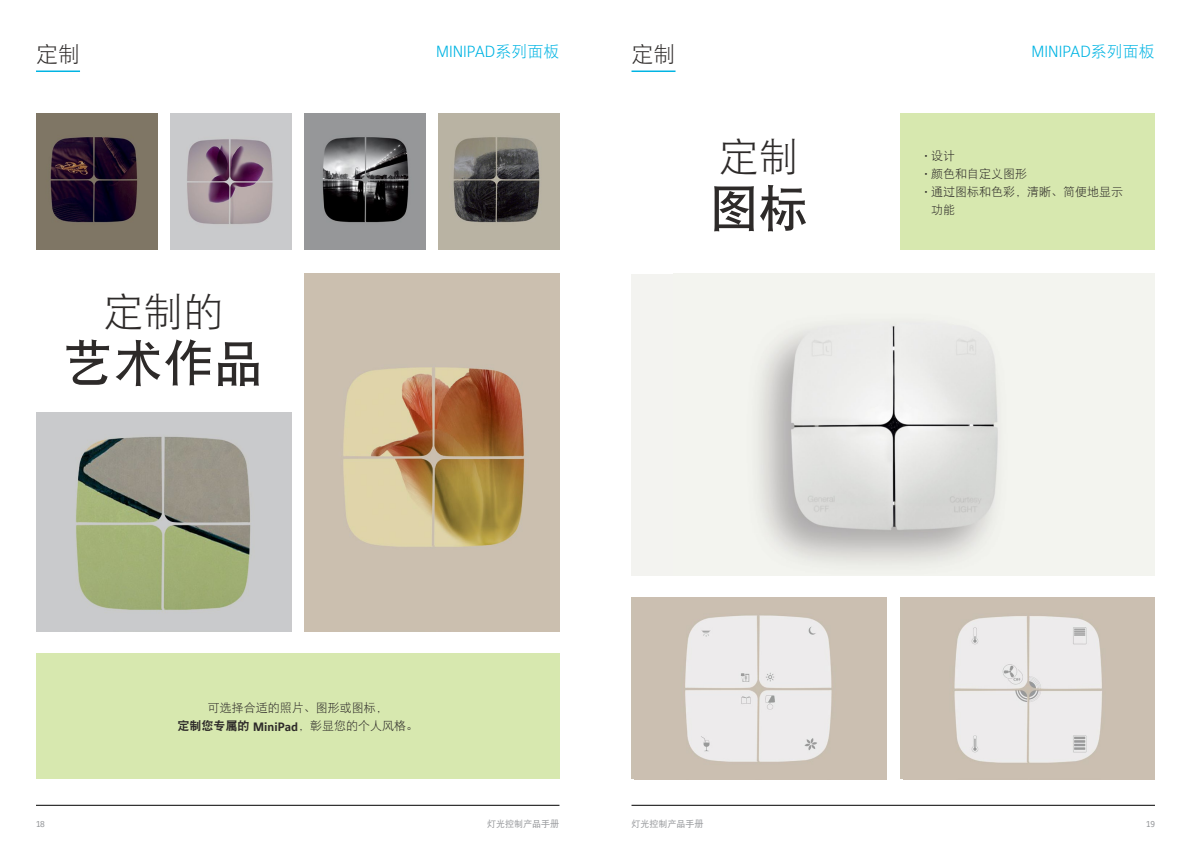
<style>
.page{position:relative;width:1191px;height:842px;background:#fff}
.page>*{position:absolute;margin:0;border:0;box-sizing:border-box;transform-origin:0 0}
.t1{font:50px "DF Hei GB W7";color:#2d2a29}
.t2{font:40px "DF Hei GB W3";color:#2d2a29}
.t3{font:22px "DF Hei GB W3";color:#2d2a29}
.t4{font:16px "Maurea Light Lf";color:#00b4e3}
.t5{font:12px/18px "DF Hei GB W3";color:#2d2a29;text-align:center}
.t6{font:9px "DF Hei GB W5";color:#96989b}
.t7{font:9px "Maurea Jci Lf ML";color:#96989b}
.s1{font-family:"DF Hei GB W3"}
.s2{font-family:"DF Hei GB W9"}
.s3{font-family:"Maurea Bold Lf"}
.s4{font-family:"Maurea Light Lf"}
</style>
<div class="page">
<hr style="left:36px;top:805px;width:523px;height:1px;background:#000">
<hr style="left:631px;top:805px;width:524px;height:1px;background:#000">
<div style="left:631px;top:274px;width:524px;height:301px;background:#f3f3f0"></div>
<img style="left:758px;top:325px;width:240px;height:239px">
<img style="left:634px;top:598px;width:252px;height:181px">
<img style="left:904px;top:598px;width:251px;height:181px">
<div style="left:36px;top:653px;width:524px;height:126px;background:#d7e8af"></div>
<div style="left:900px;top:113px;width:255px;height:137px;background:#d7e8af"></div>
<hr style="left:36px;top:71px;width:44px;height:1px;background:#00b4e3">
<hr style="left:631px;top:71px;width:44px;height:1px;background:#00b4e3">
<img style="left:304px;top:113px;width:121px;height:136px">
<img style="left:170px;top:113px;width:121px;height:137px">
<img style="left:36px;top:113px;width:121px;height:136px">
<img style="left:439px;top:113px;width:121px;height:136px">
<img style="left:305px;top:274px;width:255px;height:357px">
<img style="left:36px;top:412px;width:255px;height:219px">
<h3 class="t3" style="left:36px;top:42px;width:45px">定制</h3>
<h3 class="t4" style="left:436px;top:42px;width:125px">MINIPAD<span class="s1">系列面板</span></h3>
<h3 class="t3" style="left:631px;top:42px;width:45px">定制</h3>
<h3 class="t4" style="left:1031px;top:42px;width:125px">MINIPAD<span class="s1">系列面板</span></h3>
<h2 class="t2" style="left:103px;top:290px;width:121px">定制的</h2>
<h1 class="t1" style="left:63px;top:336px;width:202px">艺术作品</h1>
<p class="t5" style="left:177px;top:699px;width:242px">可选择合适的照片、图形或图标，<br><span class="s2">定制您专属的</span> <span class="s3">MiniPad</span>，彰显您的个人风格。</p>
<h2 class="t2" style="left:719px;top:135px;width:81px">定制</h2>
<h1 class="t1" style="left:709px;top:181px;width:101px">图标</h1>
<p class="t5" style="left:924px;top:146px;width:32px"><span class="s4">•</span> 设计</p>
<p class="t5" style="left:924px;top:164px;width:104px"><span class="s4">•</span> 颜色和自定义图形</p>
<p class="t5" style="left:931px;top:182px;width:193px;text-align:left;text-indent:-7px"><span class="s4">•</span> 通过图标和色彩，清晰、简便地显示功能</p>
<p class="t7" style="left:36px;top:818px;width:10px">18</p>
<p class="t6" style="left:487px;top:818px;width:73px">灯光控制产品手册</p>
<p class="t6" style="left:631px;top:818px;width:73px">灯光控制产品手册</p>
<p class="t7" style="left:1146px;top:818px;width:10px">19</p>
</div>
